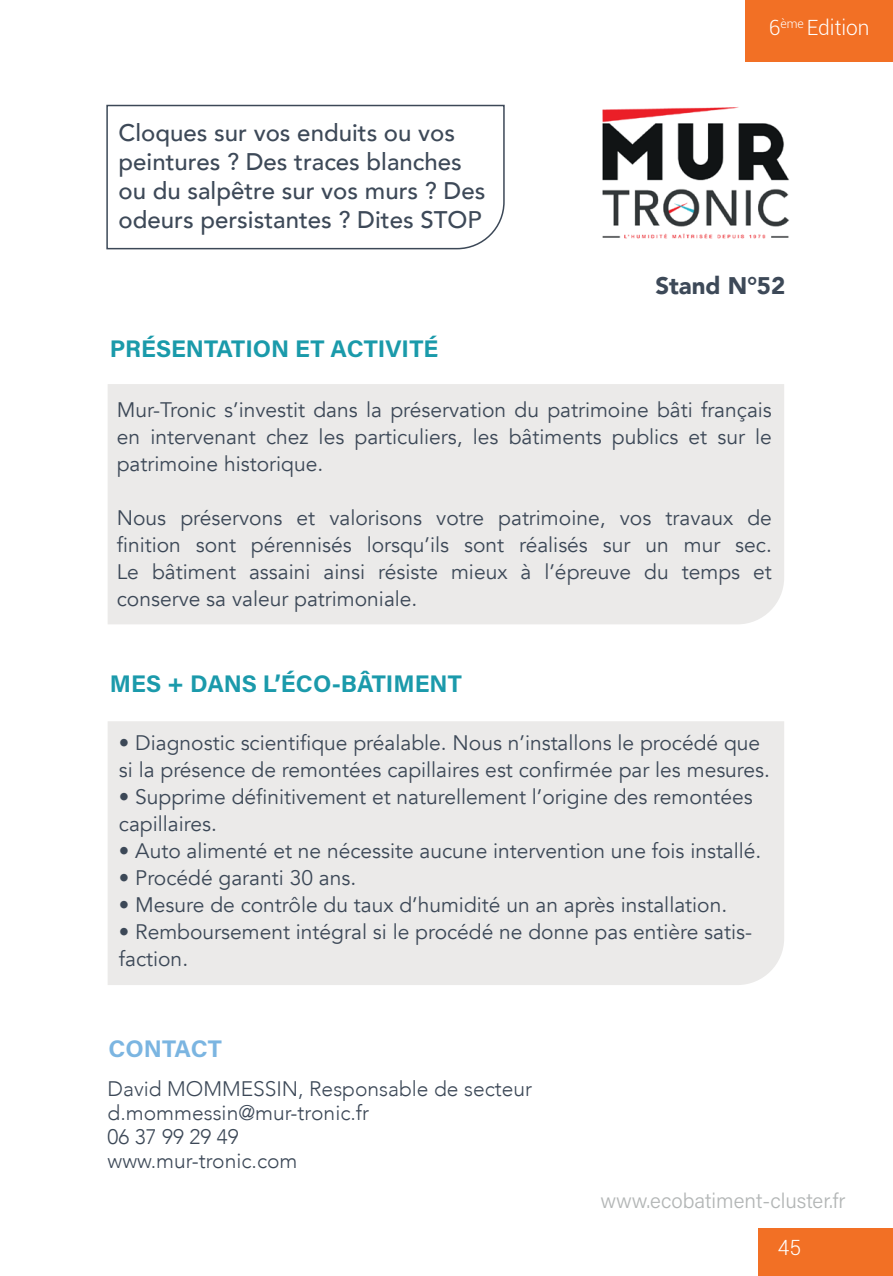
<style>
.page{position:relative;width:893px;height:1276px;background:#fff}
.page>*{position:absolute;margin:0;border:0;box-sizing:border-box;transform-origin:0 0}
.t1{font:500 24px/28.8px "Avenir";color:#3d4958}
.t2{font:24px "Acumin Variable Concept";letter-spacing:.045em;color:#1a9aaa}
.t3{font:24px "Acumin Variable Concept";letter-spacing:.035em;color:#1b9aab}
.t4{font:900 24px "Avenir";color:#3d4958}
.t5{font:24px "Acumin Variable Concept";letter-spacing:.03em;color:#7bb5e1}
.t6{font:21px/27px "Avenir";color:#3c4857}
.t7{font:300 21px/24px "Avenir";color:#3c4857}
.t8{font:21px "Acumin Variable Concept";letter-spacing:.01em;color:#b3b6b6}
.t9{font:300 21px "Roboto";color:#fff}
</style>
<div class="page">
<div style="left:745px;top:0;width:148px;height:61px;background:#f27025"></div>
<div style="left:759px;top:1228px;width:134px;height:48px;background:#f27025"></div>
<svg style="left:106px;top:104px;width:399px;height:146px"></svg>
<div style="left:108px;top:384px;width:676px;height:240px;background:#ebeae9"></div>
<div style="left:108px;top:721px;width:676px;height:264px;background:#ebeae9"></div>
<img style="left:602px;top:107px;width:187px;height:132px">
<p class="t1" style="left:119px;top:117px;width:368px">Cloques sur vos enduits ou vos peintures ? Des traces blanches ou du salpêtre sur vos murs ? Des odeurs persistantes ? Dites STOP</p>
<p class="t2" style="left:110px;top:332px;width:329px">PRÉSENTATION ET ACTIVITÉ</p>
<p class="t9" style="left:769px;top:13px;width:102px">6<sup>ème</sup> Edition</p>
<p class="t4" style="left:655px;top:265px;width:132px">Stand N°52</p>
<p class="t6" style="left:117px;top:396px;width:657px;text-align:justify">Mur-Tronic s’investit dans la préservation du patrimoine bâti français en intervenant chez les particuliers, les bâtiments publics et sur le patrimoine historique.</p>
<p class="t6" style="left:117px;top:504px;width:657px;text-align:justify">Nous préservons et valorisons votre patrimoine, vos travaux de finition sont pérennisés lorsqu’ils sont réalisés sur un mur sec.<br>Le bâtiment assaini ainsi résiste mieux à l’épreuve du temps et conserve sa valeur patrimoniale.</p>
<p class="t3" style="left:110px;top:667px;width:352px">MES + DANS L’ÉCO-BÂTIMENT</p>
<p class="t6" style="left:119px;top:729px;width:653px">• Diagnostic scientifique préalable. Nous n’installons le procédé que si la présence de remontées capillaires est confirmée par les mesures.</p>
<p class="t6" style="left:119px;top:783px;width:635px">• Supprime définitivement et naturellement l’origine des remontées capillaires.</p>
<p class="t6" style="left:119px;top:837px;width:644px">• Auto alimenté et ne nécessite aucune intervention une fois installé.</p>
<p class="t6" style="left:119px;top:864px;width:239px">• Procédé garanti 30 ans.</p>
<p class="t6" style="left:119px;top:891px;width:610px">• Mesure de contrôle du taux d’humidité un an après installation.</p>
<p class="t6" style="left:119px;top:918px;width:635px">• Remboursement intégral si le procédé ne donne pas entière satis&shy;faction.</p>
<p class="t5" style="left:108px;top:1032px;width:114px">CONTACT</p>
<p class="t7" style="left:108px;top:1076px;width:426px">David MOMMESSIN, Responsable de secteur d.mommessin@mur-tronic.fr<br>06 37 99 29 49<br>www.mur-tronic.com</p>
<p class="t8" style="left:600px;top:1186px;width:246px">www.ecobatiment-cluster.fr</p>
<p class="t9" style="left:778px;top:1233px;width:25px">45</p>
</div>
